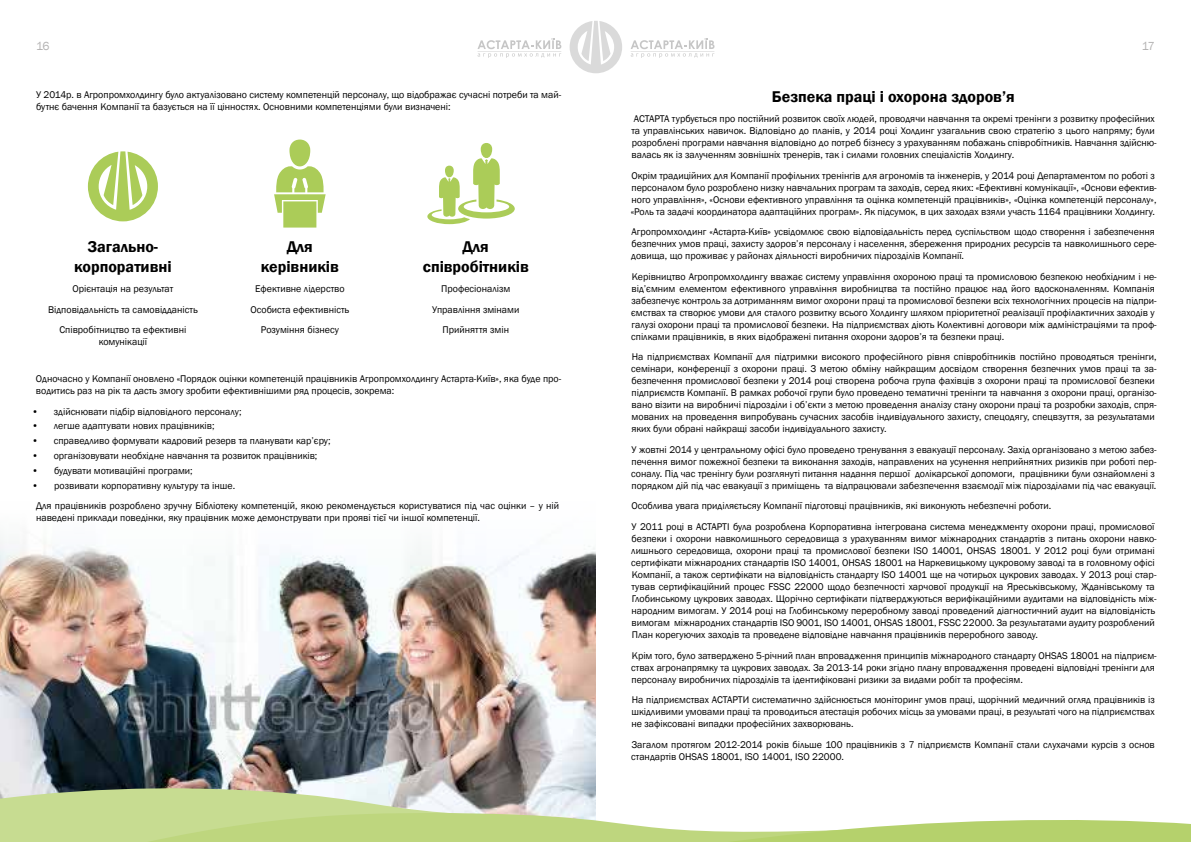
<style>
.page{position:relative;width:1191px;height:842px;background:#fff}
.page>*{position:absolute;margin:0;border:0;box-sizing:border-box;transform-origin:0 0}
.t1{font:600 16px/19.2px "Franklin Gothic";color:#000;text-align:center}
.t2{font:12px "Franklin Gothic";color:#b3b2b2}
.t3{font:10px/12px "Franklin Gothic";color:#000}
</style>
<div class="page">
<img style="left:0;top:539px;width:595px;height:244px">
<svg style="left:569px;top:21px;width:53px;height:52px"></svg>
<svg style="left:630px;top:38px;width:84px;height:20px"></svg>
<hr style="left:630px;top:51px;width:84px;height:1px;background:#c6c6c6">
<svg style="left:477px;top:38px;width:84px;height:20px"></svg>
<hr style="left:477px;top:51px;width:84px;height:1px;background:#c6c6c6">
<svg style="left:0;top:783px;width:1191px;height:59px"></svg>
<svg style="left:88px;top:151px;width:70px;height:70px"></svg>
<svg style="left:274px;top:140px;width:52px;height:88px"></svg>
<svg style="left:427px;top:143px;width:88px;height:81px"></svg>
<p class="t2" style="left:36px;top:38px;width:15px">16</p>
<p class="t2" style="left:1141px;top:38px;width:15px">17</p>
<p class="t3" style="left:36px;top:89px;width:527px">У 2014р. в Агропромхолдингу було актуалізовано систему компетенцій персоналу, що відображає сучасні потреби та май&shy;бутнє бачення Компанії та базується на її цінностях. Основними компетенціями були визначені:</p>
<h1 class="t1" style="left:74px;top:238px;width:99px">Загально&shy;корпоративні</h1>
<p class="t3" style="left:48px;top:279px;width:151px;line-height:20.5px;text-align:center">Орієнтація на результат<br>Відповідальність та самовідданість<br>Співробітництво та ефективні</p>
<p class="t3" style="left:99px;top:336px;width:50px">комунікації</p>
<h1 class="t1" style="left:261px;top:238px;width:80px">Для керівників</h1>
<p class="t3" style="left:250px;top:279px;width:100px;line-height:20.5px;text-align:center">Ефективне лідерство<br>Особиста ефективність<br>Розуміння бізнесу</p>
<h1 class="t1" style="left:423px;top:238px;width:107px">Для співробітників</h1>
<p class="t3" style="left:432px;top:279px;width:89px;line-height:20.5px;text-align:center">Професіоналізм<br>Управління змінами<br>Прийняття змін</p>
<p class="t3" style="left:36px;top:373px;width:527px">Одночасно у Компанії оновлено «Порядок оцінки компетенцій працівників Агропромхолдингу Астарта-Київ», яка буде про&shy;водитись раз на рік та дасть змогу зробити ефективнішими ряд процесів, зокрема:</p>
<p class="t3" style="left:32px;top:405px;width:211px">• здійснювати підбір відповідного персоналу;</p>
<p class="t3" style="left:32px;top:420px;width:184px">• легше адаптувати нових працівників;</p>
<p class="t3" style="left:32px;top:435px;width:300px">• справедливо формувати кадровий резерв та планувати кар’єру;</p>
<p class="t3" style="left:32px;top:450px;width:287px">• організовувати необхідне навчання та розвиток працівників;</p>
<p class="t3" style="left:32px;top:465px;width:162px">• будувати мотиваційні програми;</p>
<p class="t3" style="left:36px;top:475px;width:524px;line-height:20.5px;text-indent:-4px">• розвивати корпоративну культуру та інше.<br>Для працівників розроблено зручну Бібліотеку компетенцій, якою рекомендується користуватися під час оцінки – у ній</p>
<p class="t3" style="left:36px;top:512px;width:445px">наведені приклади поведінки, яку працівник може демонструвати при прояві тієї чи іншої компетенції.</p>
<h1 class="t1" style="left:772px;top:87px;width:244px">Безпека праці і охорона здоров’я</h1>
<p class="t3" style="left:631px;top:113px;width:527px">АСТАРТА турбується про постійний розвиток своїх людей, проводячи навчання та окремі тренінги з розвитку професійних та управлінських навичок. Відповідно до планів, у 2014 році Холдинг узагальнив свою стратегію з цього напряму; були розроблені програми навчання відповідно до потреб бізнесу з урахуванням побажань співробітників. Навчання здійсню&shy;валась як із залученням зовнішніх тренерів, так і силами головних спеціалістів Холдингу.</p>
<p class="t3" style="left:630px;top:170px;width:527px">Окрім традиційних для Компанії профільних тренінгів для агрономів та інженерів, у 2014 році Департаментом по роботі з персоналом було розроблено низку навчальних програм та заходів, серед яких: «Ефективні комунікації», «Основи ефектив&shy;ного управління», «Основи ефективного управління та оцінка компетенцій працівників», «Оцінка компетенцій персоналу», «Роль та задачі координатора адаптаційних програм». Як підсумок, в цих заходах взяли участь 1164 працівники Холдингу.</p>
<p class="t3" style="left:631px;top:226px;width:527px">Агропромхолдинг «Астарта-Київ» усвідомлює свою відповідальність перед суспільством щодо створення і забезпечення безпечних умов праці, захисту здоров’я персоналу і населення, збереження природних ресурсів та навколишнього сере&shy;довища, що проживає у районах діяльності виробничих підрозділів Компанії.</p>
<p class="t3" style="left:631px;top:271px;width:527px">Керівництво Агропромхолдингу вважає систему управління охороною праці та промисловою безпекою необхідним і не&shy;від’ємним елементом ефективного управління виробництва та постійно працює над його вдосконаленням. Компанія забезпечує контроль за дотриманням вимог охорони праці та промислової безпеки всіх технологічних процесів на підпри&shy;ємствах та створює умови для сталого розвитку всього Холдингу шляхом пріоритетної реалізації профілактичних заходів у галузі охорони праці та промислової безпеки. На підприємствах діють Колективні договори між адміністраціями та проф&shy;спілками працівників, в яких відображені питання охорони здоров’я та безпеки праці.</p>
<p class="t3" style="left:631px;top:351px;width:527px">На підприємствах Компанії для підтримки високого професійного рівня співробітників постійно проводяться тренінги, семінари, конференції з охорони праці. З метою обміну найкращим досвідом створення безпечних умов праці та за&shy;безпечення промислової безпеки у 2014 році створена робоча група фахівців з охорони праці та промислової безпеки підприємств Компанії. В рамках робочої групи було проведено тематичні тренінги та навчання з охорони праці, організо&shy;вано візити на виробничі підрозділи і об’єкти з метою проведення аналізу стану охорони праці та розробки заходів, спря&shy;мованих на проведення випробувань сучасних засобів індивідуального захисту, спецодягу, спецвзуття, за результатами яких були обрані найкращі засоби індивідуального захисту.</p>
<p class="t3" style="left:631px;top:444px;width:527px">У жовтні 2014 у центральному офісі було проведено тренування з евакуації персоналу. Захід організовано з метою забез&shy;печення вимог пожежної безпеки та виконання заходів, направлених на усунення неприйнятних ризиків при роботі пер&shy;соналу. Під час тренінгу були розглянуті питання надання першої долікарської допомоги, працівники були ознайомлені з порядком дій під час евакуації з приміщень та відпрацювали забезпечення взаємодії між підрозділами під час евакуації.</p>
<p class="t3" style="left:631px;top:496px;width:524px;line-height:20.5px">Особлива увага приділяєтьсяу Компанії підготовці працівників, які виконують небезпечні роботи.<br>У 2011 році в АСТАРТІ була розроблена Корпоративна інтегрована система менеджменту охорони праці, промислової</p>
<p class="t3" style="left:631px;top:533px;width:527px">безпеки і охорони навколишнього середовища з урахуванням вимог міжнародних стандартів з питань охорони навко&shy;лишнього середовища, охорони праці та промислової безпеки ISO 14001, OHSAS 18001. У 2012 році були отримані сертифікати міжнародних стандартів ISO 14001, OHSAS 18001 на Наркевицькому цукровому заводі та в головному офісі Компанії, а також сертифікати на відповідність стандарту ISO 14001 ще на чотирьох цукрових заводах. У 2013 році стар&shy;тував сертифікаційний процес FSSC 22000 щодо безпечності харчової продукції на Яреськівському, Жданівському та Глобинському цукрових заводах. Щорічно сертифікати підтверджуються верифікаційними аудитами на відповідність між&shy;народним вимогам. У 2014 році на Глобинському переробному заводі проведений діагностичний аудит на відповідність вимогам міжнародних стандартів ISO 9001, ISO 14001, OHSAS 18001, FSSC 22000. За результатами аудиту розроблений План корегуючих заходів та проведене відповідне навчання працівників переробного заводу.</p>
<p class="t3" style="left:631px;top:649px;width:527px">Крім того, було затверджено 5-річний план впровадження принципів міжнародного стандарту OHSAS 18001 на підприєм&shy;ствах агронапрямку та цукрових заводах. За 2013-14 роки згідно плану впровадження проведені відповідні тренінги для персоналу виробничих підрозділів та ідентифіковані ризики за видами робіт та професіям.</p>
<p class="t3" style="left:631px;top:694px;width:525px;text-align:justify">На підприємствах АСТАРТИ систематично здійснюється моніторинг умов праці, щорічний медичний огляд працівників із шкідливими умовами праці та проводиться атестація робочих місць за умовами праці, в результаті чого на підприємствах не зафіксовані випадки професійних захворювань.</p>
<p class="t3" style="left:631px;top:738px;width:525px">Загалом протягом 2012-2014 років більше 100 працівників з 7 підприємств Компанії стали слухачами курсів з основ стандартів OHSAS 18001, ISO 14001, ISO 22000.</p>
</div>
